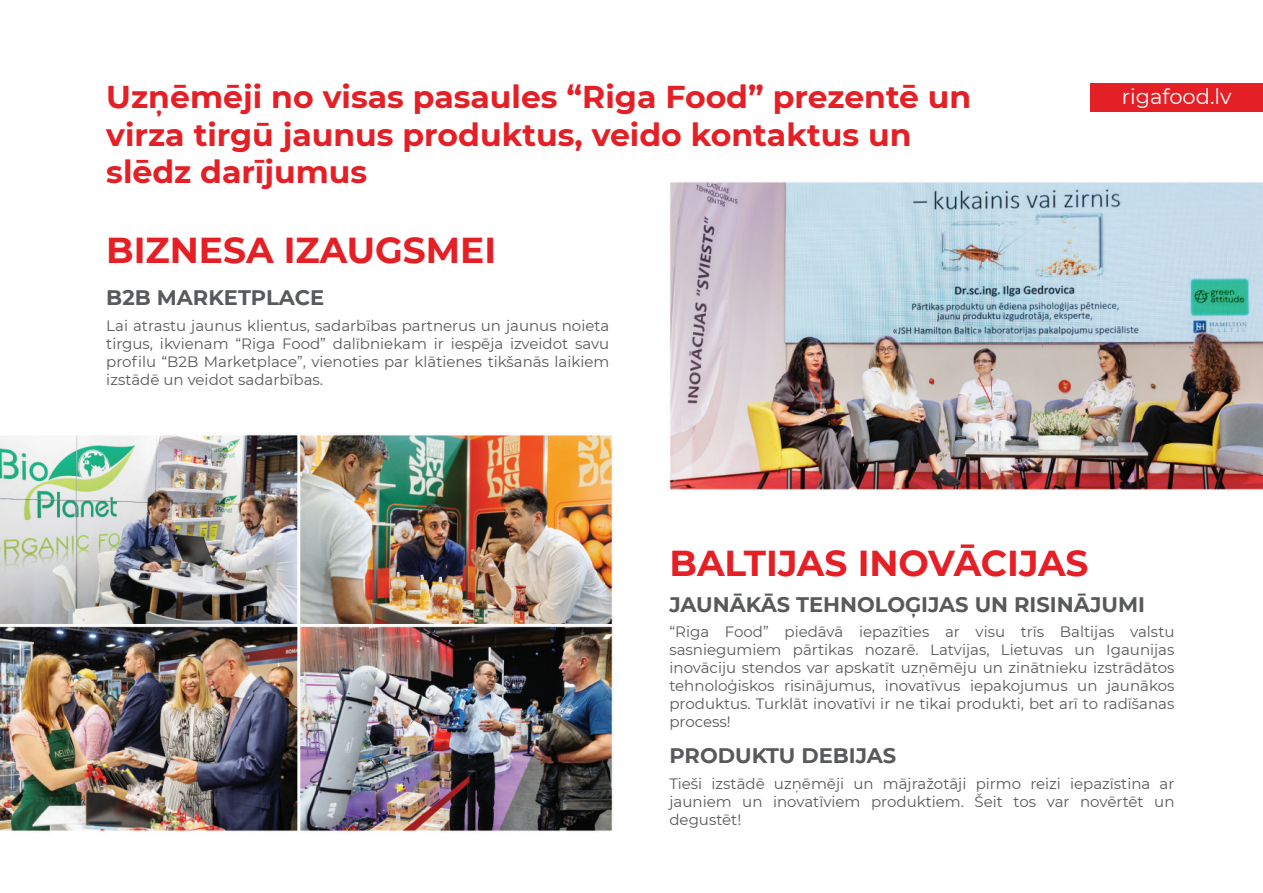
<style>
.page{position:relative;width:1263px;height:893px;background:#fff}
.page>*{position:absolute;margin:0;border:0;box-sizing:border-box;transform-origin:0 0}
.t1{font:700 36px "Montserrat";color:#e41f25}
.t2{font:700 31.5px/37.5px "Montserrat";color:#e41f25}
.t3{font:700 21px "Montserrat";color:#58595b}
.t4{font:21px "Montserrat";color:#fff}
.t5{font:15px/18px "Montserrat";color:#58595b;text-align:justify}
</style>
<div class="page">
<img style="left:668px;top:182px;width:595px;height:309px">
<img style="left:0;top:433px;width:613px;height:399px">
<div style="left:1090px;top:84px;width:173px;height:28px;background:#e41f25"></div>
<h2 class="t2" style="left:106px;top:77px;width:866px">Uzņēmēji no visas pasaules “Riga Food” prezentē un virza tirgū jaunus produktus, veido kontaktus un slēdz darījumus</h2>
<h3 class="t4" style="left:1122px;top:82px;width:111px">rigafood.lv</h3>
<h1 class="t1" style="left:106px;top:224px;width:391px">BIZNESA IZAUGSMEI</h1>
<h3 class="t3" style="left:106px;top:282px;width:219px">B2B MARKETPLACE</h3>
<p class="t5" style="left:106px;top:316px;width:505px">Lai atrastu jaunus klientus, sadarbības partnerus un jaunus noieta tirgus, ikvienam “Riga Food” dalībniekam ir iespēja izveidot savu profilu “B2B Marketplace”, vienoties par klātienes tikšanās laikiem izstādē un veidot sadarbības.</p>
<h1 class="t1" style="left:669px;top:537px;width:421px">BALTIJAS INOVĀCIJAS</h1>
<h3 class="t3" style="left:669px;top:589px;width:477px">JAUNĀKĀS TEHNOLOĢIJAS UN RISINĀJUMI</h3>
<p class="t5" style="left:669px;top:622px;width:506px">“Riga Food” piedāvā iepazīties ar visu trīs Baltijas valstu sasniegumiem pārtikas nozarē. Latvijas, Lietuvas un Igaunijas inovāciju stendos var apskatīt uzņēmēju un zinātnieku izstrādātos tehnoloģiskos risinājumus, inovatīvus iepakojumus un jaunākos produktus. Turklāt inovatīvi ir ne tikai produkti, bet arī to radīšanas process!</p>
<h3 class="t3" style="left:669px;top:741px;width:228px">PRODUKTU DEBIJAS</h3>
<p class="t5" style="left:669px;top:774px;width:506px">Tieši izstādē uzņēmēji un mājražotāji pirmo reizi iepazīstina ar jauniem un inovatīviem produktiem. Šeit tos var novērtēt un degustēt!</p>
</div>
